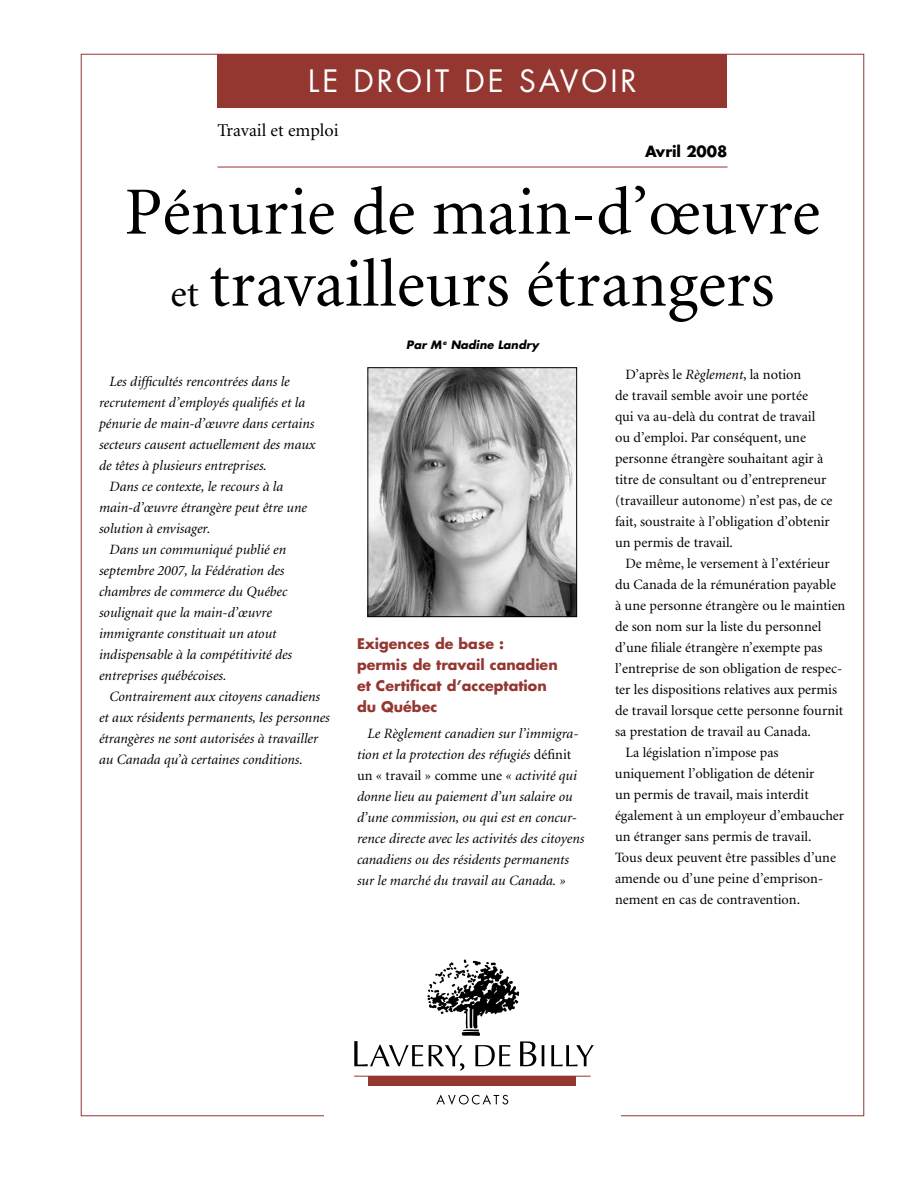
<style>
.page{position:relative;width:918px;height:1188px;background:#fff}
.page>*{position:absolute;margin:0;border:0;box-sizing:border-box;transform-origin:0 0}
.t1{font:67.5px/72px "Minion";color:#000;text-align:center}
.t2{font:30px "Futura";letter-spacing:.1em;color:#fff}
.t3{font:18px "Minion";color:#000}
.t4{font:700 15px "Futura";color:#000}
.t5{font:italic 14.25px/21px "Minion";color:#000}
.t6{font:14.25px/21px "Minion";color:#000}
.t7{font:700 14.25px/21px "Futura";color:#943731}
.t8{font:italic 700 11.25px "Futura";color:#000}
.s1{font-size:39px}
.s2{font-style:normal}
.s3{font-style:italic}
</style>
<div class="page">
<svg style="left:542px;top:1045px;width:2px;height:21px"></svg>
<svg style="left:551px;top:1045px;width:43px;height:21px"></svg>
<svg style="left:436px;top:1095px;width:72px;height:10px"></svg>
<hr style="left:354px;top:1076px;width:237px;height:1px;background:#943731">
<div style="left:369px;top:1076px;width:207px;height:9px;background:#943731"></div>
<svg style="left:354px;top:959px;width:182px;height:112px"></svg>
<div style="left:218px;top:54px;width:510px;height:54px;background:#943731"></div>
<hr style="left:218px;top:167px;width:510px;height:1px;background:#943731">
<img style="left:370px;top:370px;width:205px;height:245px">
<div style="left:368px;top:368px;width:209px;height:249px;border:1px solid #000"></div>
<h2 class="t2" style="left:308px;top:62px;width:330px">LE DROIT DE SAVOIR</h2>
<p class="t3" style="left:218px;top:121px;width:123px">Travail et emploi</p>
<p class="t4" style="left:645px;top:142px;width:84px">Avril 2008</p>
<h1 class="t1" style="left:125px;top:179px;width:697px">Pénurie de main-d’œuvre <span class="s1">et</span> travailleurs étrangers</h1>
<p class="t5" style="left:110px;top:371px;width:182px">Les difficultés rencontrées dans le</p>
<p class="t5" style="left:99px;top:392px;width:208px">recrutement d’employés qualifiés et la</p>
<p class="t5" style="left:99px;top:413px;width:217px">pénurie de main-d’œuvre dans certains</p>
<p class="t5" style="left:99px;top:434px;width:218px">secteurs causent actuellement des maux</p>
<p class="t5" style="left:99px;top:455px;width:170px">de têtes à plusieurs entreprises.</p>
<p class="t5" style="left:110px;top:476px;width:175px">Dans ce contexte, le recours à la</p>
<p class="t5" style="left:99px;top:497px;width:209px">main-d’œuvre étrangère peut être une</p>
<p class="t5" style="left:99px;top:518px;width:113px">solution à envisager.</p>
<p class="t5" style="left:110px;top:539px;width:178px">Dans un communiqué publié en</p>
<p class="t5" style="left:99px;top:560px;width:187px">septembre 2007, la Fédération des</p>
<p class="t5" style="left:99px;top:581px;width:190px">chambres de commerce du Québec</p>
<p class="t5" style="left:99px;top:602px;width:174px">soulignait que la main-d’œuvre</p>
<p class="t5" style="left:99px;top:623px;width:179px">immigrante constituait un atout</p>
<p class="t5" style="left:99px;top:644px;width:195px">indispensable à la compétitivité des</p>
<p class="t5" style="left:99px;top:665px;width:129px">entreprises québécoises.</p>
<p class="t5" style="left:110px;top:686px;width:212px">Contrairement aux citoyens canadiens</p>
<p class="t5" style="left:99px;top:707px;width:232px">et aux résidents permanents, les personnes</p>
<p class="t5" style="left:99px;top:728px;width:221px">étrangères ne sont autorisées à travailler</p>
<p class="t5" style="left:99px;top:749px;width:205px">au Canada qu’à certaines conditions.</p>
<p class="t8" style="left:406px;top:337px;width:134px">Par M <sup>e</sup> Nadine Landry</p>
<p class="t7" style="left:357px;top:633px;width:202px">Exigences de base : permis de travail canadien et Certificat d’acceptation du Québec</p>
<p class="t5" style="left:357px;top:723px;width:229px;text-indent:10px">Le Règlement canadien sur l’immigra&shy;tion et la protection des réfugiés <span class="s2">définit un « travail » comme une</span> « activité qui donne lieu au paiement d’un salaire ou d’une commission, ou qui est en concur&shy;rence directe avec les activités des citoyens canadiens ou des résidents permanents sur le marché du travail au Canada. »</p>
<p class="t6" style="left:615px;top:364px;width:219px;text-indent:10px">D’après le <span class="s3">Règlement</span>, la notion<br>de travail semble avoir une portée<br>qui va au-delà du contrat de travail ou d’emploi. Par conséquent, une personne étrangère souhaitant agir à titre de consultant ou d’entrepreneur (travailleur autonome) n’est pas, de ce fait, soustraite à l’obligation d’obtenir un permis de travail.</p>
<p class="t6" style="left:626px;top:553px;width:206px">De même, le versement à l’extérieur</p>
<p class="t6" style="left:615px;top:574px;width:223px">du Canada de la rémunération payable</p>
<p class="t6" style="left:615px;top:595px;width:232px">à une personne étrangère ou le maintien</p>
<p class="t6" style="left:615px;top:616px;width:208px">de son nom sur la liste du personnel</p>
<p class="t6" style="left:615px;top:637px;width:209px">d’une filiale étrangère n’exempte pas</p>
<p class="t6" style="left:615px;top:658px;width:229px">l’entreprise de son obligation de respec-</p>
<p class="t6" style="left:615px;top:679px;width:224px">ter les dispositions relatives aux permis</p>
<p class="t6" style="left:615px;top:700px;width:230px">de travail lorsque cette personne fournit</p>
<p class="t6" style="left:615px;top:721px;width:197px">sa prestation de travail au Canada.</p>
<p class="t6" style="left:626px;top:742px;width:155px">La législation n’impose pas</p>
<p class="t6" style="left:615px;top:763px;width:201px">uniquement l’obligation de détenir</p>
<p class="t6" style="left:615px;top:784px;width:195px">un permis de travail, mais interdit</p>
<p class="t6" style="left:615px;top:805px;width:231px">également à un employeur d’embaucher</p>
<p class="t6" style="left:615px;top:826px;width:198px">un étranger sans permis de travail.</p>
<p class="t6" style="left:615px;top:847px;width:223px">Tous deux peuvent être passibles d’une</p>
<p class="t6" style="left:615px;top:868px;width:210px">amende ou d’une peine d’emprison-</p>
<p class="t6" style="left:615px;top:889px;width:187px">nement en cas de contravention.</p>
</div>
